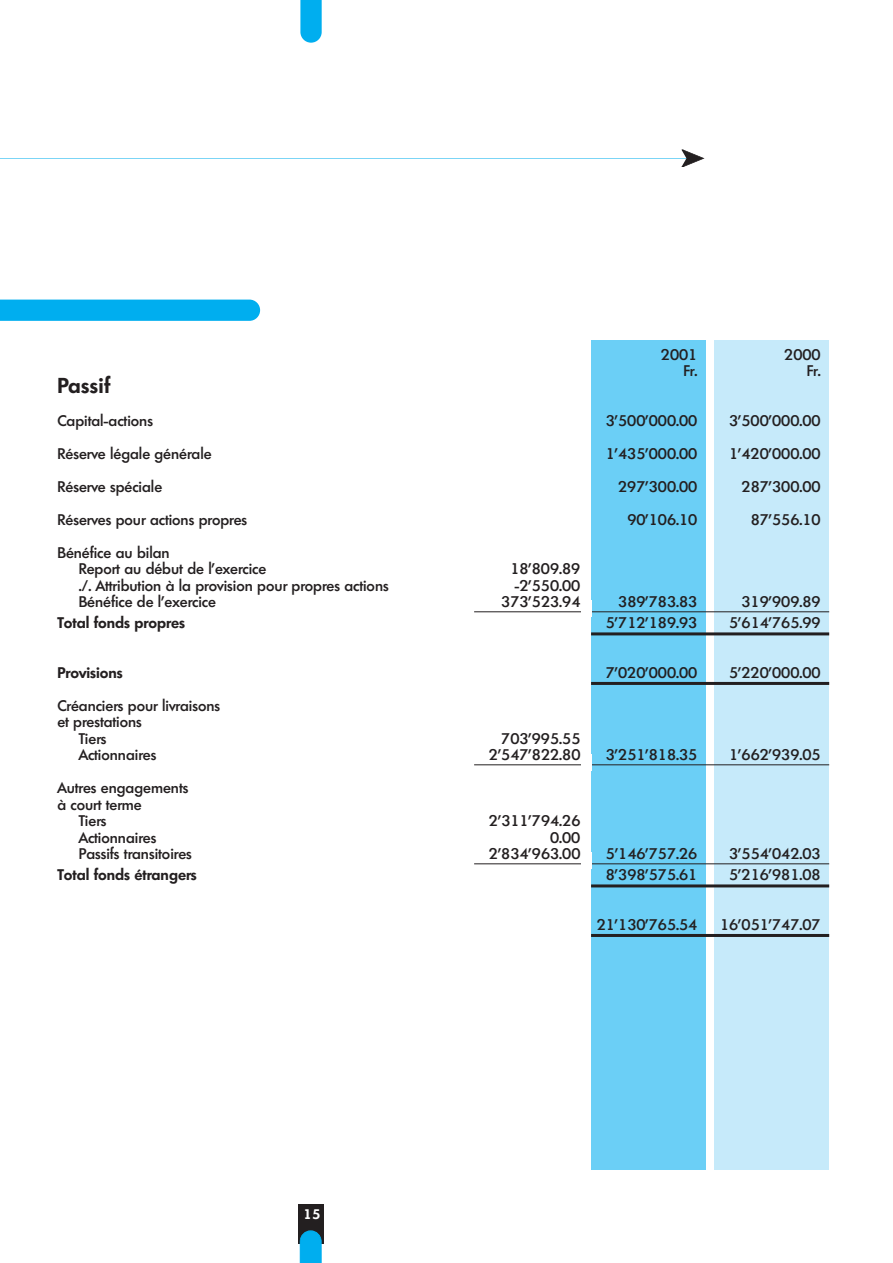
<style>
.page{position:relative;width:893px;height:1263px;background:#fff}
.page>*{position:absolute;margin:0;border:0;box-sizing:border-box;transform-origin:0 0}
.t1{font:600 21px "Limerick";letter-spacing:.02em;color:#231f20}
.t2{font:500 15px/16.5px "Limerick";color:#231f20}
.t3{font:600 15px "Limerick";color:#231f20}
.t4{font:600 13.5px "Limerick";color:#fff}
</style>
<div class="page">
<div style="left:0;top:300px;width:260px;height:21px;background:#00aeef"></div>
<div style="left:298px;top:1204px;width:26px;height:39px;background:#231f20"></div>
<svg style="left:300px;top:1230px;width:22px;height:33px"></svg>
<svg style="left:300px;top:0;width:22px;height:43px"></svg>
<hr style="left:0;top:157px;width:688px;height:2px;background:#00aeef">
<svg style="left:681px;top:150px;width:24px;height:17px"></svg>
<div style="left:591px;top:340px;width:115px;height:829px;background:#6bcff6"></div>
<div style="left:714px;top:340px;width:115px;height:829px;background:#c6eafa"></div>
<hr style="left:474px;top:611px;width:355px;height:1px;background:#231f20">
<hr style="left:591px;top:632px;width:238px;height:3px;background:#231f20">
<hr style="left:591px;top:682px;width:238px;height:3px;background:#231f20">
<hr style="left:474px;top:764px;width:355px;height:1px;background:#231f20">
<hr style="left:474px;top:863px;width:355px;height:1px;background:#231f20">
<hr style="left:591px;top:884px;width:238px;height:3px;background:#231f20">
<hr style="left:591px;top:934px;width:238px;height:3px;background:#231f20">
<div style="left:581px;top:600px;width:10px;height:17px;background:#fff"></div>
<div style="left:581px;top:754px;width:10px;height:16px;background:#fff"></div>
<div style="left:581px;top:852px;width:10px;height:17px;background:#fff"></div>
<p class="t2" style="left:661px;top:346px;width:38px">2001</p>
<p class="t2" style="left:784px;top:346px;width:38px">2000</p>
<p class="t2" style="left:683px;top:363px;width:15px">Fr.</p>
<p class="t2" style="left:807px;top:363px;width:15px">Fr.</p>
<h1 class="t1" style="left:57px;top:373px;width:54px">Passif</h1>
<p class="t2" style="left:57px;top:412px;width:97px">Capital-actions</p>
<p class="t2" style="left:606px;top:412px;width:93px">3’500’000.00</p>
<p class="t2" style="left:729px;top:412px;width:93px">3’500’000.00</p>
<p class="t2" style="left:57px;top:445px;width:156px">Réserve légale générale</p>
<p class="t2" style="left:606px;top:445px;width:93px">1’435’000.00</p>
<p class="t2" style="left:729px;top:445px;width:93px">1’420’000.00</p>
<p class="t2" style="left:57px;top:478px;width:106px">Réserve spéciale</p>
<p class="t2" style="left:618px;top:478px;width:81px">297’300.00</p>
<p class="t2" style="left:741px;top:478px;width:81px">287’300.00</p>
<p class="t2" style="left:57px;top:511px;width:191px">Réserves pour actions propres</p>
<p class="t2" style="left:627px;top:511px;width:72px">90’106.10</p>
<p class="t2" style="left:751px;top:511px;width:72px">87’556.10</p>
<p class="t2" style="left:79px;top:544px;width:189px;text-indent:-21px">Bénéfice au bilan<br>Report au début de l’exercice</p>
<p class="t2" style="left:510px;top:561px;width:72px">18’809.89</p>
<p class="t2" style="left:79px;top:577px;width:312px">./. Attribution à la provision pour propres actions</p>
<p class="t2" style="left:514px;top:577px;width:67px">-2’550.00</p>
<p class="t2" style="left:79px;top:594px;width:139px">Bénéfice de l’exercice</p>
<p class="t2" style="left:501px;top:594px;width:81px">373’523.94</p>
<p class="t2" style="left:618px;top:594px;width:81px">389’783.83</p>
<p class="t2" style="left:741px;top:594px;width:81px">319’909.89</p>
<p class="t3" style="left:57px;top:614px;width:129px">Total fonds propres</p>
<p class="t2" style="left:606px;top:615px;width:93px">5’712’189.93</p>
<p class="t2" style="left:729px;top:615px;width:93px">5’614’765.99</p>
<p class="t3" style="left:57px;top:664px;width:67px">Provisions</p>
<p class="t2" style="left:606px;top:664px;width:93px">7’020’000.00</p>
<p class="t2" style="left:729px;top:664px;width:93px">5’220’000.00</p>
<p class="t2" style="left:57px;top:697px;width:164px">Créanciers pour livraisons</p>
<p class="t2" style="left:57px;top:714px;width:86px">et prestations</p>
<p class="t2" style="left:79px;top:730px;width:29px">Tiers</p>
<p class="t2" style="left:501px;top:730px;width:81px">703’995.55</p>
<p class="t2" style="left:79px;top:747px;width:79px">Actionnaires</p>
<p class="t2" style="left:489px;top:747px;width:93px">2’547’822.80</p>
<p class="t2" style="left:606px;top:747px;width:93px">3’251’818.35</p>
<p class="t2" style="left:729px;top:747px;width:93px">1’662’939.05</p>
<p class="t2" style="left:57px;top:780px;width:132px">Autres engagements</p>
<p class="t2" style="left:57px;top:796px;width:86px">à court terme</p>
<p class="t2" style="left:79px;top:813px;width:29px">Tiers</p>
<p class="t2" style="left:489px;top:813px;width:93px">2’311’794.26</p>
<p class="t2" style="left:79px;top:829px;width:79px">Actionnaires</p>
<p class="t2" style="left:550px;top:829px;width:32px">0.00</p>
<p class="t2" style="left:79px;top:846px;width:115px">Passifs transitoires</p>
<p class="t2" style="left:489px;top:846px;width:93px">2’834’963.00</p>
<p class="t2" style="left:606px;top:846px;width:93px">5’146’757.26</p>
<p class="t2" style="left:729px;top:846px;width:93px">3’554’042.03</p>
<p class="t3" style="left:57px;top:866px;width:141px">Total fonds étrangers</p>
<p class="t2" style="left:606px;top:867px;width:93px">8’398’575.61</p>
<p class="t2" style="left:729px;top:867px;width:93px">5’216’981.08</p>
<p class="t2" style="left:597px;top:916px;width:102px">21’130’765.54</p>
<p class="t2" style="left:720px;top:916px;width:102px">16’051’747.07</p>
<p class="t4" style="left:304px;top:1206px;width:18px">15</p>
</div>
